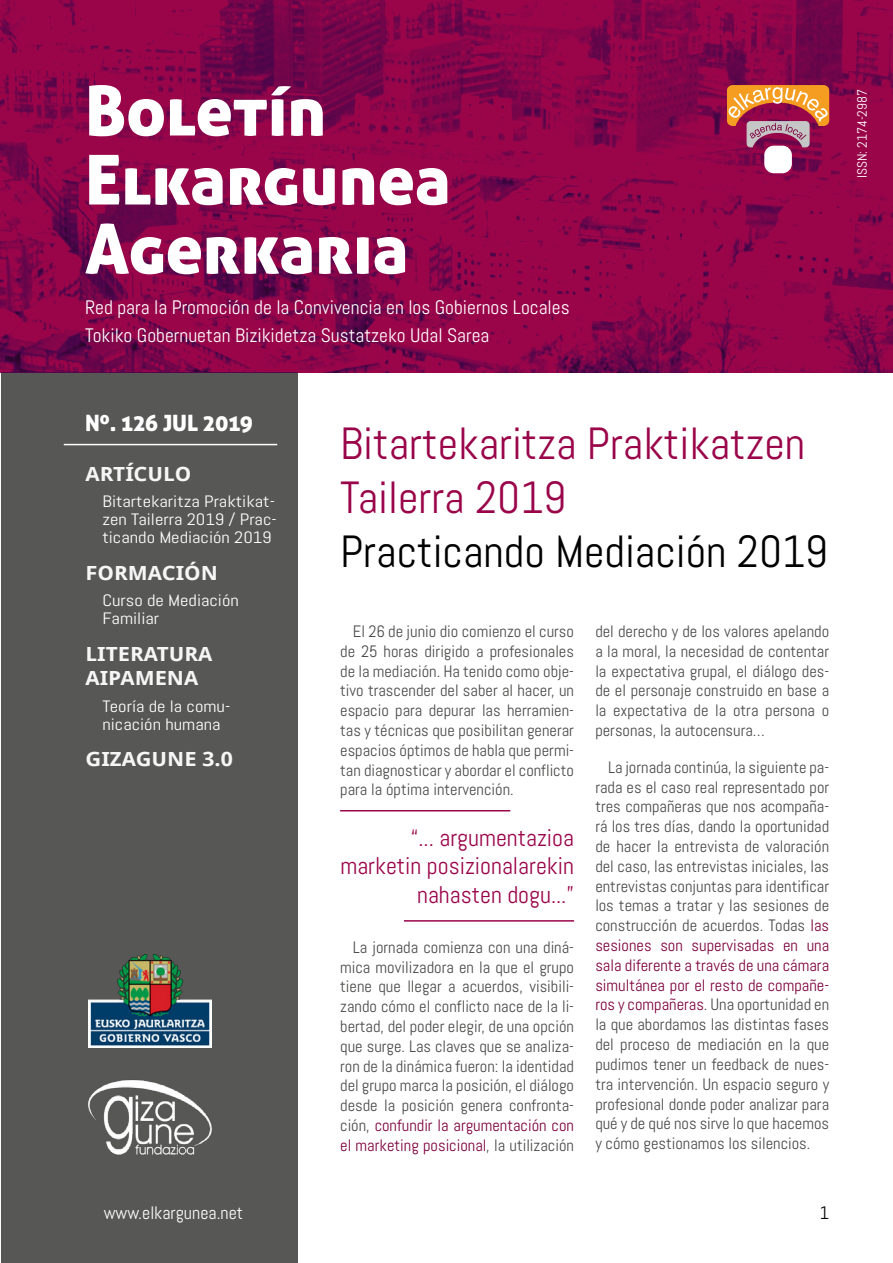
<style>
.page{position:relative;width:893px;height:1263px;background:#fff}
.page>*{position:absolute;margin:0;border:0;box-sizing:border-box;transform-origin:0 0}
.t1{font:69px/69px "Aller Display";color:#fff}
.t2{font:45px/54px "Abel";color:#9a054a}
.t3{font:45px "Abel";color:#000}
.t4{font:24px/28.8px "Abel";color:#9a054a;text-align:right}
.t5{font:22.5px "Aller Display";color:#fff}
.t6{font:19.5px/27.6px "Abel";color:#fff}
.t7{font:700 19.5px/24px "Droid Sans";color:#f6f6f6;scale:1.12 1}
.t8{font:18px "Abel";color:#fff}
.t9{font:18px "Abel";color:#000}
.t10{font:16.5px/19.8px "Abel";color:#4a4a49;text-align:justify}
.t11{font:16.5px/18px "Abel";color:#fff;scale:1.12 1}
.t12{font:13.5px "Abel";color:#fff}
.s1{color:#7c003e}
</style>
<div class="page">
<div style="left:1px;top:372px;width:297px;height:891px;background:#575756"></div>
<svg style="left:0;top:0;width:893px;height:372px;background:#8a0549"></svg>
<svg style="left:727px;top:85px;width:102px;height:62px;background:#c36c5e"></svg>
<div style="left:764px;top:146px;width:28px;height:27px;background:#fff;border-radius:10px"></div>
<img style="left:88px;top:1080px;width:124px;height:75px">
<img style="left:89px;top:954px;width:122px;height:93px">
<hr style="left:64px;top:444px;width:213px;height:1px;background:#fff">
<hr style="left:340px;top:810px;width:170px;height:1px;background:#9a054a">
<hr style="left:404px;top:920px;width:170px;height:2px;background:#9a054a">
<h1 class="t1" style="left:85px;top:75px;width:367px">Boletín<br>Elkargunea<br>Agerkaria</h1>
<p class="t6" style="left:85px;top:294px;width:486px">Red para la Promoción de la Convivencia en los Gobiernos Locales<br>Tokiko Gobernuetan Bizikidetza Sustatzeko Udal Sarea</p>
<p class="t12" style="left:854px;top:178px;width:90px;rotate:-90deg">ISSN: 2174-2987</p>
<h3 class="t5" style="left:85px;top:409px;width:170px">Nº. 126 JUL 2019</h3>
<p class="t7" style="left:85px;top:462px;width:96px">ARTÍCULO</p>
<p class="t11" style="left:102px;top:492px;width:157px;text-align:justify">Bitartekaritza Praktikat&shy;zen Tailerra 2019 / Prac&shy;ticando Mediación 2019</p>
<p class="t7" style="left:85px;top:561px;width:120px">FORMACIÓN</p>
<p class="t11" style="left:102px;top:592px;width:123px">Curso de Mediación<br>Familiar</p>
<p class="t7" style="left:85px;top:642px;width:115px">LITERATURA<br>AIPAMENA</p>
<p class="t11" style="left:102px;top:697px;width:116px">Teoría de la comu&shy;nicación humana</p>
<p class="t7" style="left:85px;top:748px;width:133px">GIZAGUNE 3.0</p>
<h2 class="t2" style="left:340px;top:416px;width:467px">Bitartekaritza Praktikatzen<br>Tailerra 2019</h2>
<h2 class="t3" style="left:340px;top:523px;width:489px">Practicando Mediación 2019</h2>
<p class="t10" style="left:340px;top:621px;width:235px;text-indent:13px">El 26 de junio dio comienzo el curso de 25 horas dirigido a profesionales de la mediación. Ha tenido como obje&shy;tivo trascender del saber al hacer, un espacio para depurar las herramien&shy;tas y técnicas que posibilitan generar espacios óptimos de habla que permi&shy;tan diagnosticar y abordar el conflicto para la óptima intervención.</p>
<h3 class="t4" style="left:340px;top:823px;width:235px">“... argumentazioa marketin posizionalarekin nahasten dogu...”</h3>
<p class="t10" style="left:340px;top:937px;width:235px;text-indent:13px">La jornada comienza con una diná&shy;mica movilizadora en la que el grupo tiene que llegar a acuerdos, visibili&shy;zando cómo el conflicto nace de la li&shy;bertad, del poder elegir, de una opción que surge. Las claves que se analiza&shy;ron de la dinámica fueron: la identidad del grupo marca la posición, el diálogo desde la posición genera confronta&shy;ción, <span class="s1">confundir la argumentación con el marketing posicional</span>, la utilización</p>
<p class="t10" style="left:595px;top:621px;width:235px">del derecho y de los valores apelando a la moral, la necesidad de contentar la expectativa grupal, el diálogo des&shy;de el personaje construido en base a la expectativa de la otra persona o personas, la autocensura…</p>
<p class="t10" style="left:595px;top:757px;width:235px;text-indent:13px">La jornada continúa, la siguiente pa&shy;rada es el caso real representado por tres compañeras que nos acompaña&shy;rá los tres días, dando la oportunidad de hacer la entrevista de valoración del caso, las entrevistas iniciales, las entrevistas conjuntas para identificar los temas a tratar y las sesiones de construcción de acuerdos. Todas <span class="s1">las sesiones son supervisadas en una sala diferente a través de una cámara simultánea por el resto de compañe&shy;ros y compañeras</span>. Una oportunidad en la que abordamos las distintas fases del proceso de mediación en la que pudimos tener un feedback de nues&shy;tra intervención. Un espacio seguro y profesional donde poder analizar para qué y de qué nos sirve lo que hacemos y cómo gestionamos los silencios.</p>
<p class="t8" style="left:104px;top:1201px;width:141px">www.elkargunea.net</p>
<p class="t9" style="left:820px;top:1201px;width:11px">1</p>
</div>
